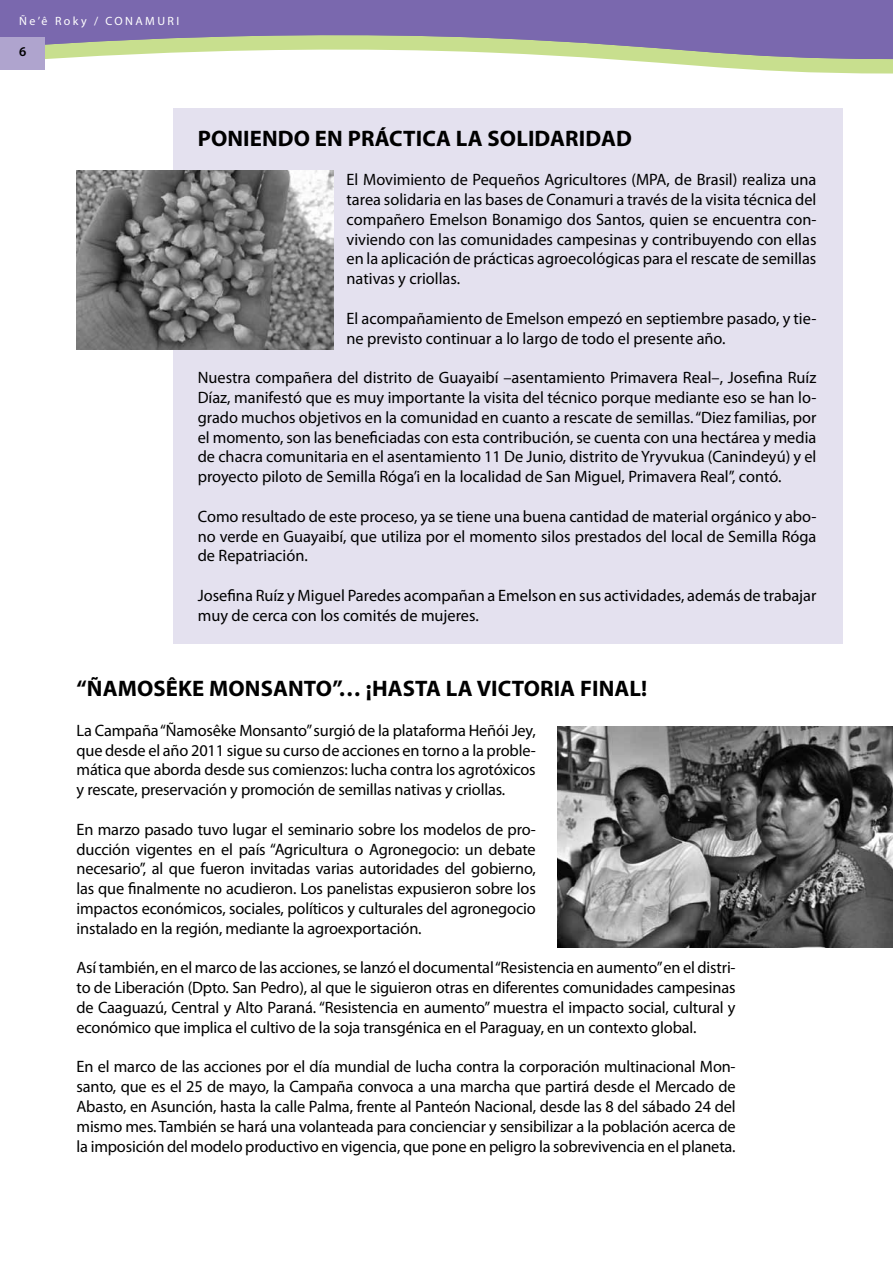
<style>
.page{position:relative;width:893px;height:1263px;background:#fff}
.page>*{position:absolute;margin:0;border:0;box-sizing:border-box;transform-origin:0 0}
.t1{font:700 22.5px "Myriad Pro";letter-spacing:.005em;color:#000}
.t2{font:16.5px/19.8px "Myriad Pro";color:#000;text-align:justify}
.t3{font:600 13.5px "Myriad Pro";color:#000}
.t4{font:12px "Myriad Pro";letter-spacing:.2em;color:#fff}
</style>
<div class="page">
<svg style="left:44px;top:60px;width:849px;height:14px"></svg>
<svg style="left:0;top:0;width:892px;height:60px"></svg>
<svg style="left:892px;top:0;width:1px;height:60px"></svg>
<div style="left:173px;top:108px;width:670px;height:536px;background:#e4e1ef"></div>
<img style="left:557px;top:726px;width:336px;height:221px">
<img style="left:77px;top:170px;width:257px;height:179px">
<div style="left:0;top:37px;width:44px;height:33px;background:#afa4ce"></div>
<p class="t4" style="left:19px;top:14px;width:161px">Ñe’ê Roky / CONAMURI</p>
<p class="t3" style="left:19px;top:43px;width:9px">6</p>
<h1 class="t1" style="left:198px;top:123px;width:436px">PON IENDO EN PRÁCTICA LA SOLIDARIDAD</h1>
<p class="t2" style="left:347px;top:169px;width:471px">El Movimiento de Pequeños Agricultores (MPA, de Brasil) realiza una tarea solidaria en las bases de Conamuri a través de la visita técnica del compañero Emelson Bonamigo dos Santos, quien se encuentra con&shy;viviendo con las comunidades campesinas y contribuyendo con ellas en la aplicación de prácticas agroecológicas para el rescate de semillas nativas y criollas.</p>
<p class="t2" style="left:347px;top:308px;width:471px">El acompañamiento de Emelson empezó en septiembre pasado, y tie&shy;ne previsto continuar a lo largo de todo el presente año.</p>
<p class="t2" style="left:198px;top:367px;width:620px">Nuestra compañera del distrito de Guayaibí –asentamiento Primavera Real–, Josefina Ruíz Díaz, manifestó que es muy importante la visita del técnico porque mediante eso se han lo&shy;grado muchos objetivos en la comunidad en cuanto a rescate de semillas. “Diez familias, por el momento, son las beneficiadas con esta contribución, se cuenta con una hectárea y media de chacra comunitaria en el asentamiento 11 De Junio, distrito de Yryvukua (Canindeyú) y el proyecto piloto de Semilla Róga’i en la localidad de San Miguel, Primavera Real”, contó.</p>
<p class="t2" style="left:198px;top:506px;width:620px">Como resultado de este proceso, ya se tiene una buena cantidad de material orgánico y abo&shy;no verde en Guayaibí, que utiliza por el momento silos prestados del local de Semilla Róga de Repatriación.</p>
<p class="t2" style="left:198px;top:585px;width:620px">Josefina Ruíz y Miguel Paredes acompañan a Emelson en sus actividades, además de trabajar muy de cerca con los comités de mujeres.</p>
<h1 class="t1" style="left:77px;top:674px;width:572px">“ÑAMOSÊKE MONSANTO”… ¡HASTA LA VICTORIA FINAL!</h1>
<p class="t2" style="left:77px;top:720px;width:461px">La Campaña “Ñamosêke Monsanto” surgió de la plataforma Heñói Jey, que desde el año 2011 sigue su curso de acciones en torno a la proble&shy;mática que aborda desde sus comienzos: lucha contra los agrotóxicos y rescate, preservación y promoción de semillas nativas y criollas.</p>
<p class="t2" style="left:77px;top:819px;width:461px">En marzo pasado tuvo lugar el seminario sobre los modelos de pro&shy;ducción vigentes en el país “Agricultura o Agronegocio: un debate necesario”, al que fueron invitadas varias autoridades del gobierno, las que finalmente no acudieron. Los panelistas expusieron sobre los impactos económicos, sociales, políticos y culturales del agronegocio instalado en la región, mediante la agroexportación.</p>
<p class="t2" style="left:77px;top:958px;width:661px">Así también, en el marco de las acciones, se lanzó el documental “Resistencia en aumento” en el distri&shy;to de Liberación (Dpto. San Pedro), al que le siguieron otras en diferentes comunidades campesinas de Caaguazú, Central y Alto Paraná. “Resistencia en aumento” muestra el impacto social, cultural y económico que implica el cultivo de la soja transgénica en el Paraguay, en un contexto global.</p>
<p class="t2" style="left:77px;top:1057px;width:661px">En el marco de las acciones por el día mundial de lucha contra la corporación multinacional Mon&shy;santo, que es el 25 de mayo, la Campaña convoca a una marcha que partirá desde el Mercado de Abasto, en Asunción, hasta la calle Palma, frente al Panteón Nacional, desde las 8 del sábado 24 del mismo mes. También se hará una volanteada para concienciar y sensibilizar a la población acerca de la imposición del modelo productivo en vigencia, que pone en peligro la sobrevivencia en el planeta.</p>
</div>
